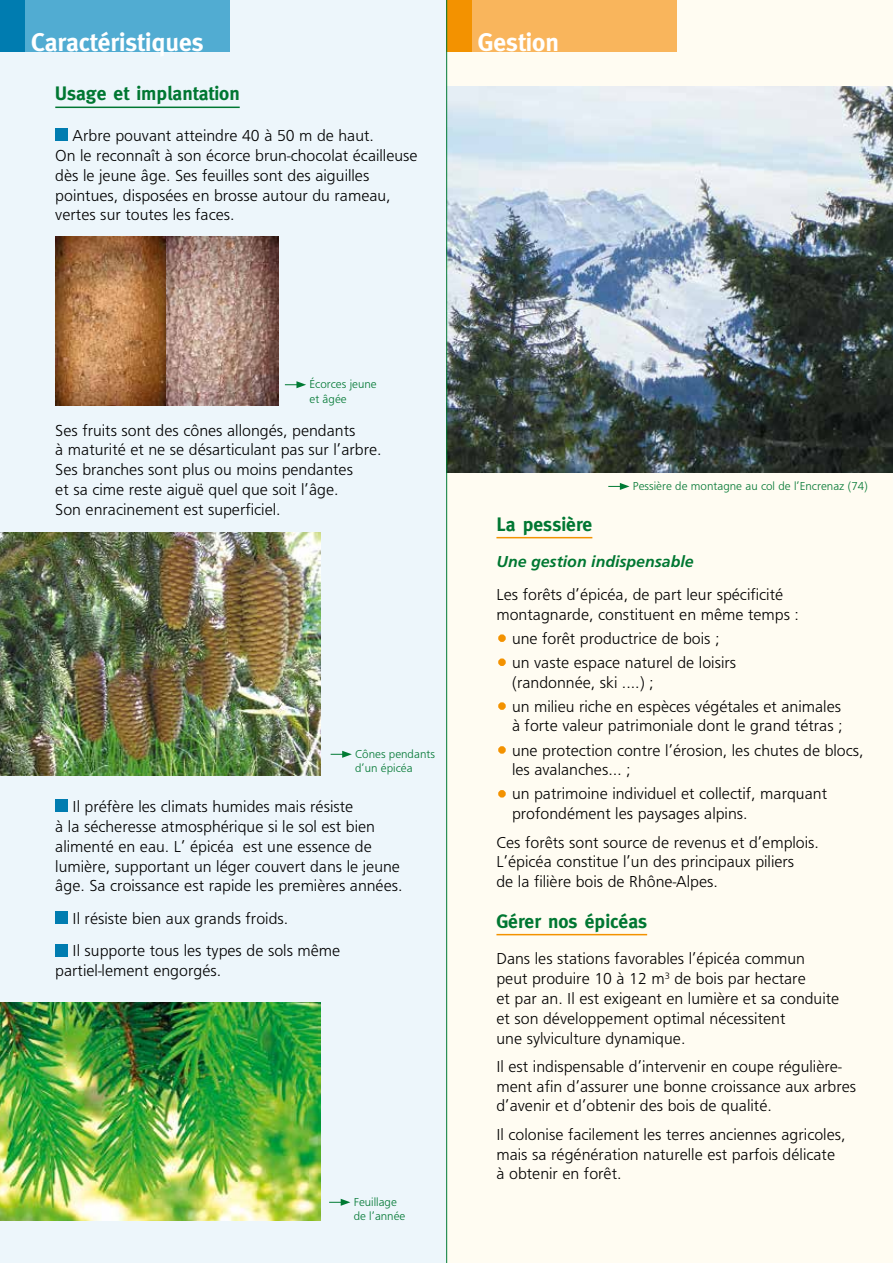
<style>
.page{position:relative;width:893px;height:1263px;background:#fff}
.page>*{position:absolute;margin:0;border:0;box-sizing:border-box;transform-origin:0 0}
.t1{font:700 25.5px "Meta";color:#fff}
.t2{font:700 19.5px "Meta";color:#007732}
.t3{font:300 16.5px/19.8px "Frutus T";color:#000}
.t4{font:italic 500 16.5px "Frutus T";color:#007732}
.t5{font:300 12px/14.4px "Frutus T";color:#007732}
.s1{font-weight:700;color:#f39200}
</style>
<div class="page">
<div style="left:446px;top:0;width:447px;height:1263px;background:#fffcf2"></div>
<div style="left:0;top:0;width:446px;height:1263px;background:#edf6fb"></div>
<img style="left:447px;top:86px;width:446px;height:386px">
<hr style="left:496px;top:537px;width:96px;height:1px;background:#f39200">
<hr style="left:496px;top:934px;width:151px;height:1px;background:#f39200">
<div style="left:498px;top:634px;width:8px;height:8px;border:3px solid #f39200;border-radius:50%"></div>
<div style="left:498px;top:658px;width:8px;height:8px;border:3px solid #f39200;border-radius:50%"></div>
<div style="left:498px;top:702px;width:8px;height:8px;border:3px solid #f39200;border-radius:50%"></div>
<div style="left:498px;top:746px;width:8px;height:8px;border:3px solid #f39200;border-radius:50%"></div>
<div style="left:498px;top:790px;width:8px;height:7px;border:3px solid #f39200;border-radius:50%"></div>
<div style="left:0;top:0;width:26px;height:51px;background:#007cb0"></div>
<div style="left:26px;top:0;width:204px;height:51px;background:#51acd2"></div>
<div style="left:447px;top:0;width:25px;height:51px;background:#f39200"></div>
<div style="left:472px;top:0;width:204px;height:51px;background:#f9b55c"></div>
<hr style="left:446px;top:0;width:1px;height:1263px;background:#007a33">
<hr style="left:55px;top:107px;width:185px;height:1px;background:#007732">
<div style="left:55px;top:128px;width:13px;height:13px;background:#007cb0"></div>
<div style="left:55px;top:799px;width:13px;height:13px;background:#007cb0"></div>
<div style="left:55px;top:911px;width:13px;height:13px;background:#007cb0"></div>
<div style="left:55px;top:944px;width:13px;height:12px;background:#007cb0"></div>
<svg style="left:329px;top:1199px;width:21px;height:7px"></svg>
<svg style="left:285px;top:381px;width:21px;height:7px"></svg>
<svg style="left:608px;top:483px;width:22px;height:7px"></svg>
<img style="left:0;top:1002px;width:321px;height:218px">
<img style="left:55px;top:236px;width:111px;height:169px">
<img style="left:166px;top:236px;width:113px;height:169px">
<img style="left:0;top:533px;width:320px;height:242px">
<svg style="left:331px;top:751px;width:21px;height:7px"></svg>
<h1 class="t1" style="left:31px;top:28px;width:174px">Caractéristiques</h1>
<h1 class="t1" style="left:478px;top:28px;width:82px">Gestion</h1>
<p class="t2" style="left:55px;top:82px;width:186px">Usage et implantation</p>
<p class="t3" style="left:55px;top:126px;width:364px;text-indent:17px">Arbre pouvant atteindre 40 à 50 m de haut.<br>On le reconnaît à son écorce brun-chocolat écailleuse dès le jeune âge. Ses feuilles sont des aiguilles pointues, disposées en brosse autour du rameau, vertes sur toutes les faces.</p>
<p class="t5" style="left:309px;top:377px;width:69px">Écorces jeune et âgée</p>
<p class="t3" style="left:55px;top:420px;width:328px">Ses fruits sont des cônes allongés, pendants<br>à maturité et ne se désarticulant pas sur l’arbre.<br>Ses branches sont plus ou moins pendantes<br>et sa cime reste aiguë quel que soit l’âge.<br>Son enracinement est superficiel.</p>
<p class="t5" style="left:355px;top:746px;width:81px">Cônes pendants d’un épicéa</p>
<p class="t3" style="left:55px;top:796px;width:349px;text-indent:17px">Il préfère les climats humides mais résiste<br>à la sécheresse atmosphérique si le sol est bien alimenté en eau. L’ épicéa est une essence de lumière, supportant un léger couvert dans le jeune âge. Sa croissance est rapide les premières années.</p>
<p class="t3" style="left:73px;top:902px;width:269px;line-height:32.5px">Il résiste bien aux grands froids.<br>Il supporte tous les types de sols même</p>
<p class="t3" style="left:55px;top:960px;width:168px">partiel-lement engorgés.</p>
<p class="t5" style="left:354px;top:1194px;width:53px">Feuillage de l’année</p>
<p class="t5" style="left:633px;top:479px;width:237px">Pessière de montagne au col de l’Encrenaz (74)</p>
<p class="t2" style="left:496px;top:512px;width:97px">La pessière</p>
<p class="t4" style="left:496px;top:552px;width:199px">Une gestion indispensable</p>
<p class="t3" style="left:496px;top:584px;width:304px">Les forêts d’épicéa, de part leur spécificité montagnarde, constituent en même temps :</p>
<p class="t3" style="left:496px;top:628px;width:225px"><span class="s1">•</span> une forêt productrice de bois ;</p>
<p class="t3" style="left:512px;top:652px;width:226px;text-indent:-16px"><span class="s1">•</span> un vaste espace naturel de loisirs (randonnée, ski ....) ;</p>
<p class="t3" style="left:496px;top:696px;width:348px;text-align:right"><span class="s1">•</span> un milieu riche en espèces végétales et animales à forte valeur patrimoniale dont le grand tétras ;</p>
<p class="t3" style="left:512px;top:740px;width:353px;text-indent:-16px"><span class="s1">•</span> une protection contre l’érosion, les chutes de blocs, les avalanches… ;</p>
<p class="t3" style="left:512px;top:784px;width:317px;text-indent:-16px"><span class="s1">•</span> un patrimoine individuel et collectif, marquant profondément les paysages alpins.</p>
<p class="t3" style="left:496px;top:832px;width:324px">Ces forêts sont source de revenus et d’emplois.<br>L’épicéa constitue l’un des principaux piliers<br>de la filière bois de Rhône-Alpes.</p>
<p class="t2" style="left:496px;top:909px;width:152px">Gérer nos épicéas</p>
<p class="t3" style="left:496px;top:949px;width:344px">Dans les stations favorables l’épicéa commun peut produire 10 à 12 m<sup>3</sup> de bois par hectare<br>et par an. Il est exigeant en lumière et sa conduite et son développement optimal nécessitent<br>une sylviculture dynamique.</p>
<p class="t3" style="left:496px;top:1056px;width:361px">Il est indispensable d’intervenir en coupe régulière&shy;ment afin d’assurer une bonne croissance aux arbres d’avenir et d’obtenir des bois de qualité.</p>
<p class="t3" style="left:496px;top:1124px;width:351px">Il colonise facilement les terres anciennes agricoles, mais sa régénération naturelle est parfois délicate à obtenir en forêt.</p>
</div>
